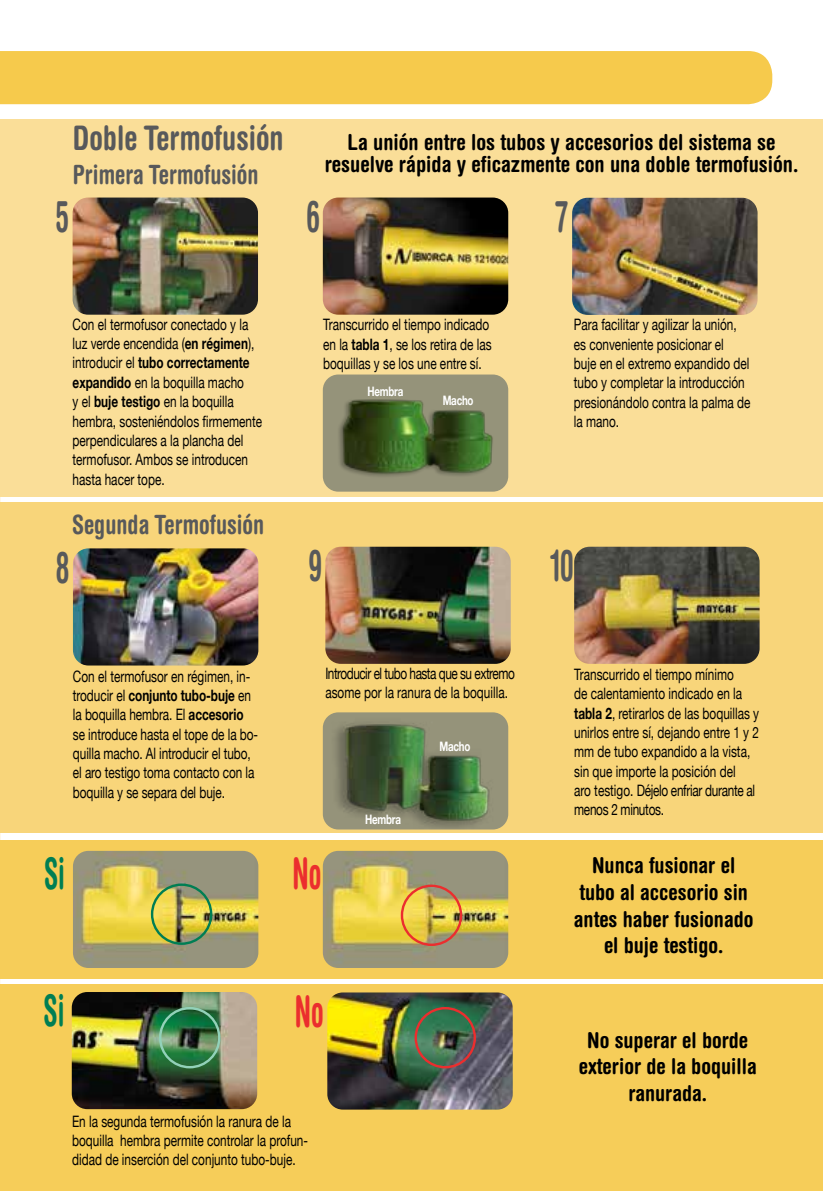
<style>
.page{position:relative;width:823px;height:1191px;background:#fff}
.page>*{position:absolute;margin:0;border:0;box-sizing:border-box;transform-origin:0 0}
.t1{font:700 condensed 43.6px "Helvetica Rounded";color:#58595b;scale:.65 1}
.t2{font:700 condensed 43.6px "Helvetica Rounded";color:#007e53;scale:.65 1}
.t3{font:700 condensed 43.6px "Helvetica Rounded";color:#eb2e2e;scale:.65 1}
.t4{font:700 condensed 33.8px "Helvetica Rounded";color:#58595b;scale:.9 1}
.t5{font:700 condensed 26.6px "Helvetica Rounded";color:#58595b;scale:.9 1}
.t6{font:700 condensed 22px/22px "Helvetica Rounded";color:#000;text-align:center}
.t7{font:700 condensed 21.8px/26.6px "Helvetica Rounded";color:#000;text-align:center}
.t8{font:15.8px/19.4px "Helvetica Neue";color:#000;scale:.75 1}
.t9{font:15.8px/19.4px "Helvetica Neue";letter-spacing:-.04em;color:#000;scale:.75 1}
.t10{font:700 13px "Helvetica Neue";letter-spacing:-.025em;color:#fff;scale:.75 1}
.s1{font-weight:700}
</style>
<div class="page">
<div style="left:0;top:119px;width:822px;height:377px;background:#fade98"></div>
<div style="left:0;top:502px;width:822px;height:331px;background:#f8d57a"></div>
<div style="left:0;top:840px;width:822px;height:138px;background:#f6cd59"></div>
<div style="left:0;top:985px;width:822px;height:206px;background:#f6cd59"></div>
<img style="left:325px;top:547px;width:185px;height:117px">
<img style="left:572px;top:198px;width:185px;height:117px">
<img style="left:574px;top:547px;width:185px;height:117px">
<img style="left:73px;top:197px;width:185px;height:118px">
<img style="left:73px;top:548px;width:185px;height:117px">
<img style="left:322px;top:197px;width:186px;height:118px">
<img style="left:322px;top:374px;width:186px;height:117px">
<img style="left:322px;top:712px;width:184px;height:117px">
<div style="left:0;top:51px;width:771px;height:53px;background:#f6ca4c"></div>
<img style="left:327px;top:992px;width:185px;height:117px">
<img style="left:72px;top:992px;width:185px;height:117px">
<div style="left:159px;top:1007px;width:61px;height:61px;border:2px solid #92d1b9;border-radius:50%"></div>
<div style="left:414px;top:1007px;width:61px;height:61px;border:2px solid #eb2e2e;border-radius:50%"></div>
<img style="left:73px;top:851px;width:185px;height:117px">
<img style="left:322px;top:851px;width:186px;height:117px">
<div style="left:151px;top:883px;width:61px;height:62px;border:2px solid #007e53;border-radius:50%"></div>
<div style="left:400px;top:884px;width:62px;height:62px;border:2px solid #eb2e2e;border-radius:50%"></div>
<h2 class="t4" style="left:73px;top:118px;width:235px">Doble Termofusión</h2>
<h3 class="t5" style="left:73px;top:158px;width:208px">Primera Termofusión</h3>
<h1 class="t1" style="left:55px;top:190px;width:22px">5</h1>
<h3 class="t6" style="left:324px;top:131px;width:475px">La unión entre los tubos y accesorios del sistema se resuelve rápida y eficazmente con una doble termofusión.</h3>
<h1 class="t1" style="left:306px;top:190px;width:22px">6</h1>
<h1 class="t1" style="left:555px;top:190px;width:21px">7</h1>
<p class="t8" style="left:73px;top:314px;width:254px">Con el termofusor conectado y la luz verde encendida (<span class="s1">en régimen</span>), introducir el <span class="s1">tubo correctamente expandido</span> en la boquilla macho<br>y el <span class="s1">buje testigo</span> en la boquilla hembra, sosteniéndolos firmemente perpendiculares a la plancha del termofusor. Ambos se introducen hasta hacer tope.</p>
<h3 class="t5" style="left:72px;top:508px;width:215px">Segunda Termofusión</h3>
<h1 class="t1" style="left:56px;top:540px;width:22px">8</h1>
<p class="t8" style="left:73px;top:666px;width:248px">Con el termofusor en régimen, in&shy;troducir el <span class="s1">conjunto tubo-buje</span> en la boquilla hembra. El <span class="s1">accesorio </span>se introduce hasta el tope de la bo&shy;quilla macho. Al introducir el tubo, el aro testigo toma contacto con la boquilla y se separa del buje.</p>
<p class="t8" style="left:323px;top:315px;width:226px">Transcurrido el tiempo indicado en la <span class="s1">tabla 1</span>, se los retira de las boquillas y se los une entre sí.</p>
<p class="t10" style="left:367px;top:383px;width:49px">Hembra</p>
<p class="t10" style="left:442px;top:392px;width:43px">Macho</p>
<p class="t8" style="left:573px;top:315px;width:237px">Para facilitar y agilizar la unión, es conveniente posicionar el<br>buje en el extremo expandido del tubo y completar la introducción presionándolo contra la palma de la mano.</p>
<h1 class="t1" style="left:308px;top:539px;width:22px">9</h1>
<p class="t9" style="left:325px;top:663px;width:254px">Introducir el tubo hasta que su extremo asome por la ranura de la boquilla.</p>
<p class="t10" style="left:365px;top:811px;width:49px">Hembra</p>
<p class="t10" style="left:439px;top:738px;width:43px">Macho</p>
<h1 class="t1" style="left:550px;top:539px;width:37px">10</h1>
<p class="t8" style="left:574px;top:664px;width:248px">Transcurrido el tiempo mínimo<br>de calentamiento indicado en la <span class="s1">tabla 2</span>, retirarlos de las boquillas y unirlos entre sí, dejando entre 1 y 2 mm de tubo expandido a la vista, sin que importe la posición del<br>aro testigo. Déjelo enfriar durante al menos 2 minutos.</p>
<h1 class="t2" style="left:44px;top:847px;width:34px">Si</h1>
<h1 class="t3" style="left:292px;top:846px;width:46px">No</h1>
<h1 class="t2" style="left:44px;top:983px;width:34px">Si</h1>
<h1 class="t3" style="left:295px;top:984px;width:46px">No</h1>
<p class="t8" style="left:72px;top:1111px;width:316px">En la segunda termofusión la ranura de la boquilla hembra permite controlar la profun&shy;didad de inserción del conjunto tubo-buje.</p>
<h3 class="t7" style="left:573px;top:852px;width:181px">Nunca fusionar el tubo al accesorio sin antes haber fusionado el buje testigo.</h3>
<h3 class="t7" style="left:578px;top:1026px;width:179px">No superar el borde exterior de la boquilla ranurada.</h3>
</div>
